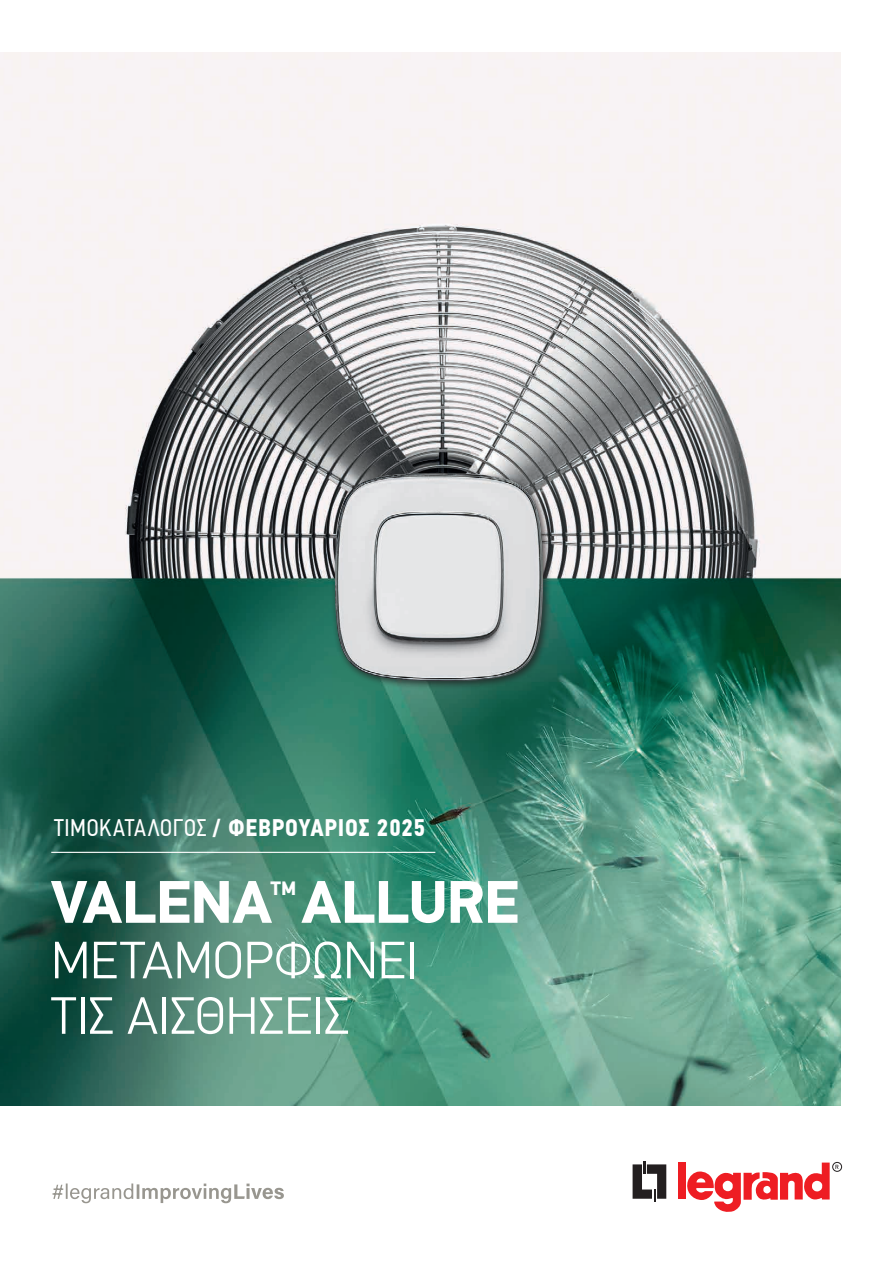
<style>
.page{position:relative;width:893px;height:1263px;background:#fff}
.page>*{position:absolute;margin:0;border:0;box-sizing:border-box;transform-origin:0 0}
.t1{font:700 60px "PF Din Text Pro";letter-spacing:-.02em;color:#fff}
.t2{font:300 52.5px "PF Din Text Pro";letter-spacing:-.005em;color:#fff}
.t3{font:700 24px "PF Din Text Cond Pro";letter-spacing:.03em;color:#fff}
.t4{font:700 19.2px "PF Din Text Pro";color:#fff}
.s1{font-weight:400}
</style>
<div class="page">
<img style="left:0;top:53px;width:840px;height:1052px">
<hr style="left:51px;top:852px;width:384px;height:1px;background:#fff">
<svg style="left:53px;top:1183px;width:231px;height:20px"></svg>
<div style="left:678px;top:1162px;width:8px;height:37px;background:#ee1d23"></div>
<svg style="left:633px;top:1161px;width:33px;height:41px"></svg>
<svg style="left:687px;top:1162px;width:152px;height:50px"></svg>
<div style="left:832px;top:1162px;width:10px;height:9px;border:1px solid #231f20;border-radius:50%"></div>
<div style="left:331px;top:469px;width:221px;height:221px;background:#231f20;opacity:.75"></div>
<img style="left:335px;top:473px;width:208px;height:208px">
<p class="t3" style="left:54px;top:813px;width:373px"><span class="s1">ΤΙΜΟΚΑΤΑΛΟΓΟΣ</span> / ΦΕΒΡΟΥΑΡΙΟΣ 2025</p>
<p class="t1" style="left:51px;top:865px;width:223px">VALENA</p>
<p class="t4" style="left:271px;top:876px;width:27px">ΤΜ</p>
<p class="t1" style="left:301px;top:865px;width:219px">ALLURE</p>
<p class="t2" style="left:51px;top:930px;width:368px">ΜΕΤΑΜΟΡΦΩΝΕΙ</p>
<p class="t2" style="left:51px;top:986px;width:300px">ΤΙΣ ΑΙΣΘΗΣΕΙΣ</p>
</div>
